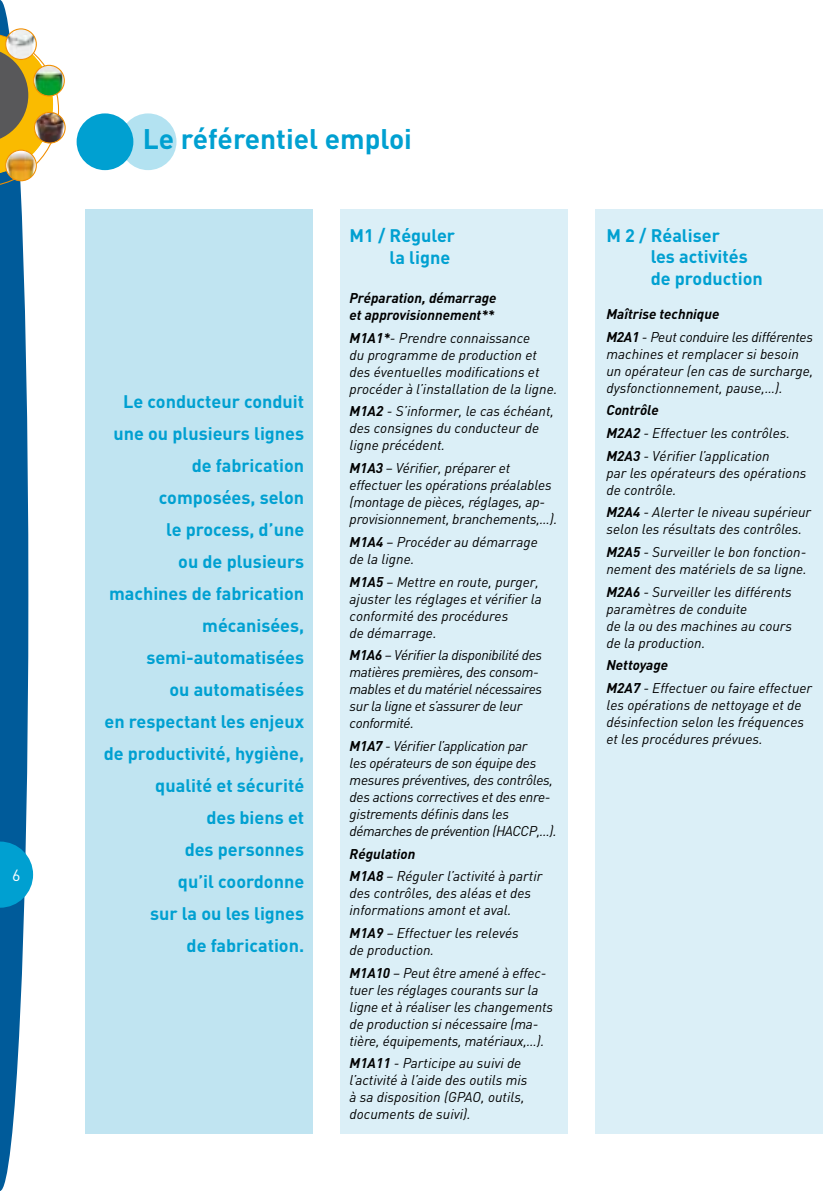
<style>
.page{position:relative;width:840px;height:1191px;background:#fff}
.page>*{position:absolute;margin:0;border:0;box-sizing:border-box;transform-origin:0 0}
.t1{font:700 28px "DIN";color:#00a0d1}
.t2{font:700 18px/32px "DIN";color:#00a0d1;text-align:right}
.t3{font:16px "DIN";color:#fff}
.t4{font:italic 14px/17px "DIN";color:#000}
.t5{font:italic 14px/17px "DIN";letter-spacing:-.02em;color:#000}
.t6{font:italic 14px/17px "DIN";letter-spacing:-.025em;color:#000}
.t7{font:italic 700 14px/17px "DIN";color:#000}
.s1{font-weight:700}
</style>
<div class="page">
<svg style="left:0;top:0;width:60px;height:1191px"></svg>
<img style="left:6px;top:29px;width:30px;height:30px;border-radius:15px">
<div style="left:5px;top:28px;width:32px;height:32px;border:1px solid #f18e00;border-radius:50%"></div>
<img style="left:34px;top:112px;width:31px;height:31px;border-radius:15px">
<div style="left:34px;top:112px;width:32px;height:31px;border:1px solid #f18e00;border-radius:50%"></div>
<img style="left:34px;top:65px;width:30px;height:31px;border-radius:15px">
<div style="left:33px;top:65px;width:32px;height:31px;border:1px solid #f18e00;border-radius:50%"></div>
<img style="left:6px;top:150px;width:30px;height:31px;border-radius:15px">
<div style="left:5px;top:150px;width:32px;height:31px;border:1px solid #f18e00;border-radius:50%"></div>
<div style="left:120px;top:113px;width:56px;height:57px;background:#b3e2f1;border-radius:50%"></div>
<div style="left:77px;top:113px;width:56px;height:57px;background:#00a0d1;border-radius:50%"></div>
<div style="left:85px;top:210px;width:227px;height:924px;background:#c0e4f1"></div>
<div style="left:340px;top:210px;width:227px;height:924px;background:#dbeff7"></div>
<div style="left:595px;top:210px;width:227px;height:924px;background:#dbeff7"></div>
<p class="t3" style="left:12px;top:865px;width:10px">6</p>
<h1 class="t1" style="left:143px;top:121px;width:270px">Le référentiel emploi</h1>
<p class="t2" style="left:104px;top:385px;width:202px">Le conducteur conduit une ou plusieurs lignes de fabrication composées, selon<br>le process, d’une<br>ou de plusieurs machines de fabrication mécanisées, semi-automatisées<br>ou automatisées<br>en respectant les enjeux de productivité, hygiène, qualité et sécurité<br>des biens et<br>des personnes<br>qu’il coordonne<br>sur la ou les lignes<br>de fabrication.</p>
<p class="t2" style="left:349px;top:224px;width:107px;line-height:21.6px">M1 / Réguler la ligne</p>
<p class="t7" style="left:349px;top:289px;width:148px">Préparation, démarrage et approvisionnement**</p>
<p class="t4" style="left:349px;top:329px;width:209px"><span class="s1">M1A1*</span>- Prendre connaissance<br>du programme de production et des éventuelles modifications et procéder à l’installation de la ligne.</p>
<p class="t4" style="left:349px;top:403px;width:206px"><span class="s1">M1A2</span> - S’informer, le cas échéant, des consignes du conducteur de ligne précédent.</p>
<p class="t4" style="left:349px;top:459px;width:209px"><span class="s1">M1A3</span> – Vérifier, préparer et effectuer les opérations préalables (montage de pièces, réglages, ap&shy;provisionnement, branchements,…).</p>
<p class="t4" style="left:349px;top:533px;width:189px"><span class="s1">M1A4</span> – Procéder au démarrage de la ligne.</p>
<p class="t4" style="left:349px;top:572px;width:193px"><span class="s1">M1A5</span> – Mettre en route, purger, ajuster les réglages et vérifier la conformité des procédures<br>de démarrage.</p>
<p class="t6" style="left:349px;top:646px;width:194px"><span class="s1">M1A6</span> – Vérifier la disponibilité des matières premières, des consom&shy;mables et du matériel nécessaires sur la ligne et s’assurer de leur conformité.</p>
<p class="t5" style="left:349px;top:737px;width:208px"><span class="s1">M1A7</span> - Vérifier l’application par<br>les opérateurs de son équipe des mesures préventives, des contrôles, des actions correctives et des enre&shy;gistrements définis dans les démarches de prévention (HACCP,…).</p>
<p class="t4" style="left:349px;top:842px;width:194px;line-height:22.6px"><span class="s1">Régulation<br>M1A8</span> – Réguler l’activité à partir</p>
<p class="t4" style="left:349px;top:884px;width:183px">des contrôles, des aléas et des informations amont et aval.</p>
<p class="t4" style="left:349px;top:924px;width:171px"><span class="s1">M1A9</span> – Effectuer les relevés de production.</p>
<p class="t4" style="left:349px;top:963px;width:205px"><span class="s1">M1A10</span> – Peut être amené à effec&shy;tuer les réglages courants sur la ligne et à réaliser les changements de production si nécessaire (ma&shy;tière, équipements, matériaux,…).</p>
<p class="t4" style="left:349px;top:1054px;width:179px"><span class="s1">M1A11</span> - Participe au suivi de l’activité à l’aide des outils mis à sa disposition (GPAO, outils, documents de suivi).</p>
<p class="t2" style="left:650px;top:224px;width:114px;line-height:21.6px;text-align:left;text-indent:-44px">M 2 / Réaliser<br>les activités de production</p>
<p class="t5" style="left:606px;top:302px;width:208px;line-height:22.6px"><span class="s1">Maîtrise technique<br>M2A1</span> - Peut conduire les différentes</p>
<p class="t4" style="left:606px;top:345px;width:208px">machines et remplacer si besoin un opérateur (en cas de surcharge, dysfonctionnement, pause,…).</p>
<p class="t4" style="left:606px;top:399px;width:185px;line-height:22.6px"><span class="s1">Contrôle<br>M2A2</span> - Effectuer les contrôles.<br><span class="s1">M2A3</span> - Vérifier l’application</p>
<p class="t4" style="left:606px;top:464px;width:201px">par les opérateurs des opérations de contrôle.</p>
<p class="t4" style="left:606px;top:503px;width:206px"><span class="s1">M2A4</span> - Alerter le niveau supérieur selon les résultats des contrôles.</p>
<p class="t4" style="left:606px;top:543px;width:202px"><span class="s1">M2A5</span> - Surveiller le bon fonction&shy;nement des matériels de sa ligne.</p>
<p class="t4" style="left:606px;top:583px;width:187px"><span class="s1">M2A6</span> - Surveiller les différents paramètres de conduite<br>de la ou des machines au cours de la production.</p>
<p class="t4" style="left:606px;top:654px;width:207px;line-height:22.6px"><span class="s1">Nettoyage<br>M2A7</span> - Effectuer ou faire effectuer</p>
<p class="t4" style="left:606px;top:696px;width:199px">les opérations de nettoyage et de désinfection selon les fréquences et les procédures prévues.</p>
</div>
